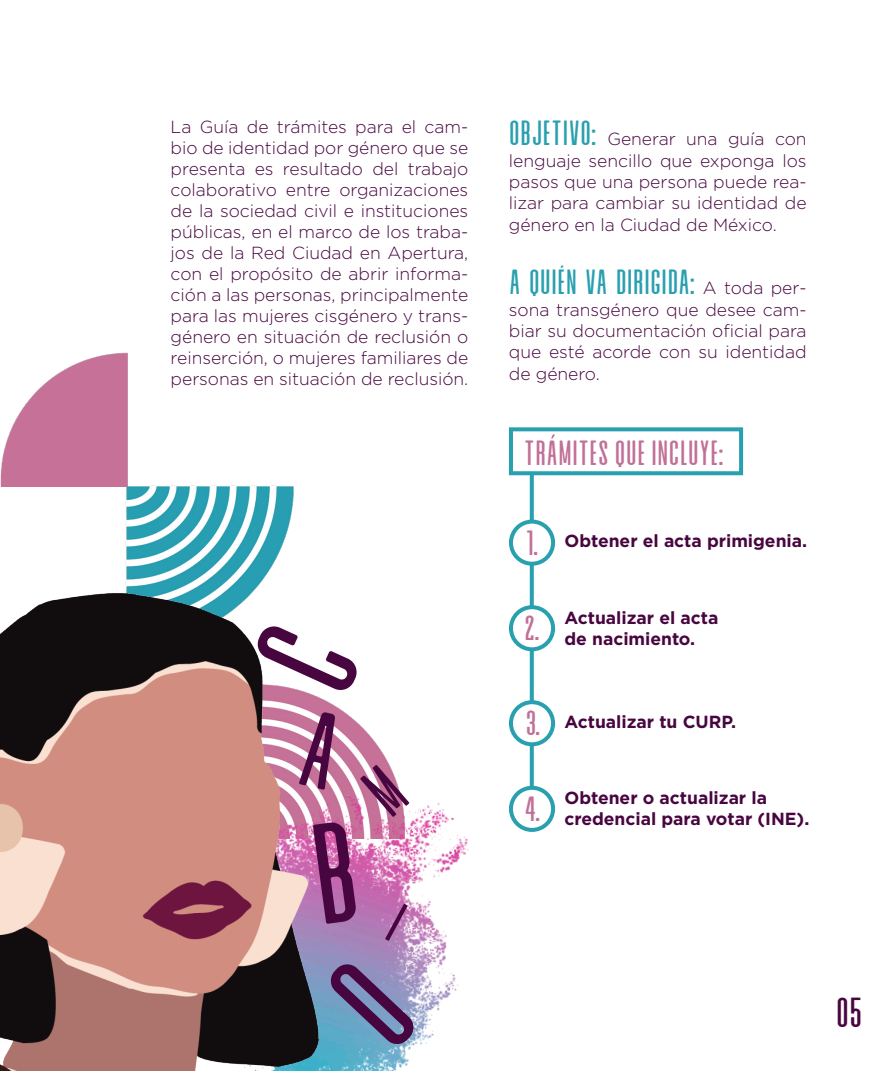
<style>
.page{position:relative;width:882px;height:1071px;background:#fff}
.page>*{position:absolute;margin:0;border:0;box-sizing:border-box;transform-origin:0 0}
.t1{font:42px "Alvaro Condensed";color:#480640}
.t2{font:35px "Alvaro Condensed";color:#c17097}
.t3{font:35px "Alvaro Condensed";color:#29a0af}
.t4{font:300 17.5px/21px "Gotham";color:#480640;text-align:justify}
.t5{font:700 17.5px/21px "Gotham";color:#480640}
.s1{font-family:"Alvaro Condensed";font-weight:400;font-size:35px;color:#29a0af}
.s2{font-family:"Gotham";font-weight:300;font-size:17.5px;color:#480640}
</style>
<div class="page">
<img style="left:321px;top:698px;width:20px;height:12px">
<img style="left:321px;top:803px;width:148px;height:268px">
<img style="left:125px;top:483px;width:169px;height:101px">
<img style="left:0;top:584px;width:321px;height:487px">
<img style="left:0;top:352px;width:127px;height:135px">
<div style="left:509px;top:520px;width:46px;height:46px;border:4px solid #29a0af;border-radius:50%"></div>
<div style="left:509px;top:605px;width:46px;height:46px;border:4px solid #29a0af;border-radius:50%"></div>
<div style="left:509px;top:700px;width:46px;height:46px;border:4px solid #29a0af;border-radius:50%"></div>
<div style="left:509px;top:786px;width:46px;height:46px;border:4px solid #29a0af;border-radius:50%"></div>
<div style="left:509px;top:427px;width:234px;height:48px;border:4px solid #29a0af"></div>
<svg style="left:530px;top:474px;width:4px;height:46px"></svg>
<svg style="left:530px;top:563px;width:4px;height:44px"></svg>
<svg style="left:530px;top:649px;width:4px;height:55px"></svg>
<svg style="left:530px;top:745px;width:4px;height:43px"></svg>
<svg style="left:253px;top:622px;width:68px;height:73px"></svg>
<svg style="left:325px;top:958px;width:94px;height:92px;background:#84a1c6"></svg>
<svg style="left:299px;top:710px;width:111px;height:231px"></svg>
<p class="t4" style="left:171px;top:116px;width:299px">La Guía de trámites para el cam&shy;bio de identidad por género que se presenta es resultado del trabajo colaborativo entre organizaciones de la sociedad civil e instituciones públicas, en el marco de los traba&shy;jos de la Red Ciudad en Apertura, con el propósito de abrir informa&shy;ción a las personas, principalmente para las mujeres cisgénero y trans&shy;género en situación de reclusión o reinserción, o mujeres familiares de personas en situación de reclusión.</p>
<p class="t4" style="left:509px;top:128px;width:299px"><span class="s1">OBJETIVO:</span> Generar una guía con lenguaje sencillo que exponga los pasos que una persona puede rea&shy;lizar para cambiar su identidad de género en la Ciudad de México.</p>
<p class="t3" style="left:509px;top:271px;width:299px">A QUIÉN VA DIRIGIDA: <span class="s2">A toda per-</span></p>
<p class="t4" style="left:509px;top:298px;width:299px">sona transgénero que desee cam&shy;biar su documentación oficial para que esté acorde con su identidad de género.</p>
<p class="t2" style="left:524px;top:442px;width:202px">TRÁMITES QUE INCLUYE:</p>
<p class="t2" style="left:526px;top:532px;width:15px">1.</p>
<p class="t5" style="left:565px;top:530px;width:244px">Obtener el acta primigenia.</p>
<p class="t2" style="left:524px;top:617px;width:18px">2.</p>
<p class="t5" style="left:565px;top:607px;width:155px">Actualizar el acta de nacimiento.</p>
<p class="t2" style="left:526px;top:712px;width:17px">3.</p>
<p class="t5" style="left:565px;top:711px;width:173px">Actualizar tu CURP.</p>
<p class="t2" style="left:524px;top:798px;width:18px">4.</p>
<p class="t5" style="left:565px;top:788px;width:246px">Obtener o actualizar la credencial para votar (INE).</p>
<p class="t1" style="left:836px;top:1000px;width:28px">05</p>
</div>
